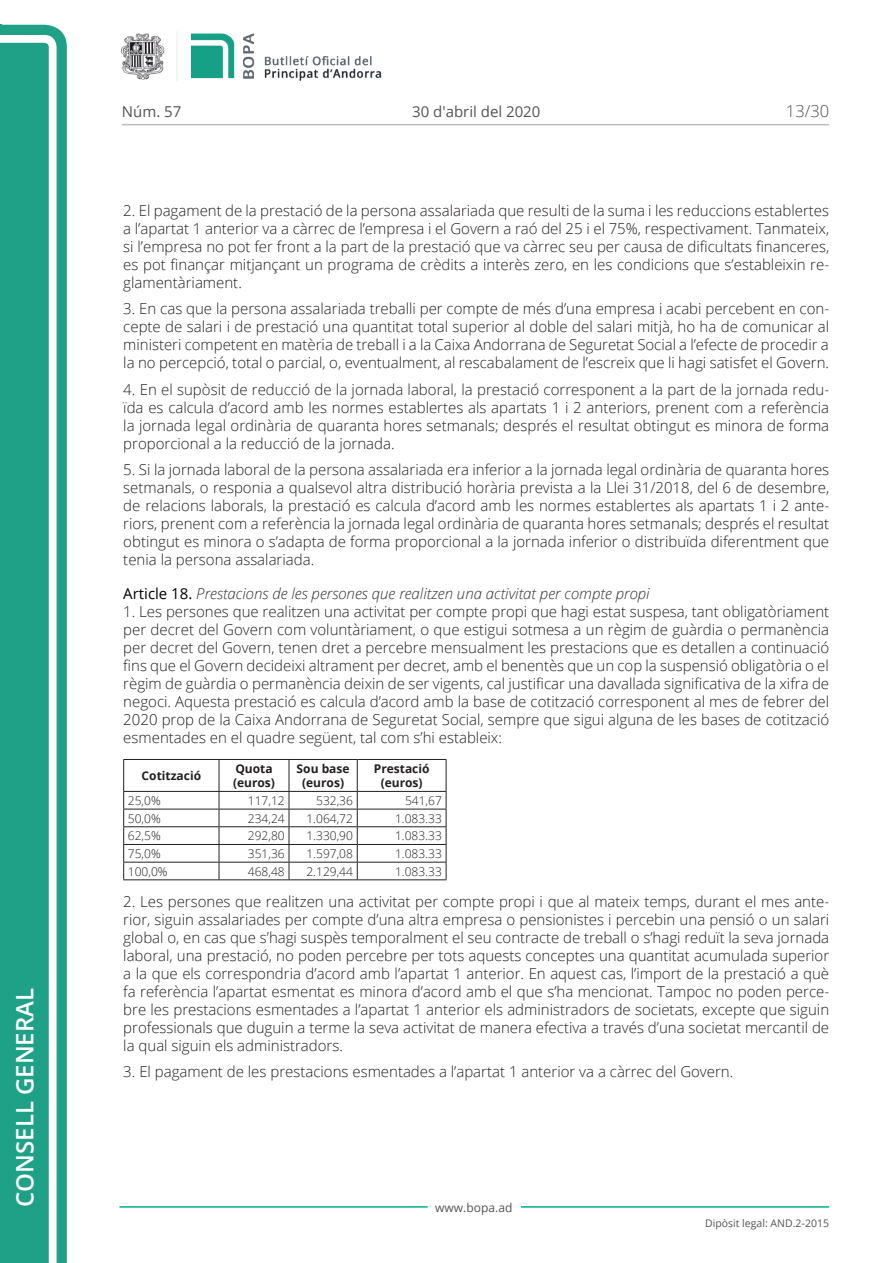
<style>
.page{position:relative;width:893px;height:1263px;background:#fff}
.page>*{position:absolute;margin:0;border:0;box-sizing:border-box;transform-origin:0 0}
.t1{font:600 24px "Open Sans";color:#fff}
.t2{font:300 16.5px "Open Sans";color:#545454}
.Body_text{font:300 15px/18px "Open Sans";color:#231f20;text-align:justify}
.Titol_7{font:italic 300 15px "Open Sans";color:#303030}
.t3{font:15px "Open Sans";color:#545454}
.TaulaText_-_Der{font:300 12px "Open Sans";color:#231f20}
.Encapçalament{font:700 12px/14.2px "Open Sans";color:#231f20;text-align:center}
.TaulaText{font:300 12px "Open Sans";color:#231f20}
.t4{font:12px "Open Sans";color:#545454}
.t5{font:10.5px "Open Sans";color:#545454}
.s1{font-weight:400;font-style:normal;color:#000}
</style>
<div class="page">
<svg style="left:0;top:25px;width:67px;height:1238px;fill:#1ea187"></svg>
<div style="left:0;top:43px;width:49px;height:1220px;background:#1ea187"></div>
<img style="left:122px;top:32px;width:260px;height:49px">
<hr style="left:119px;top:1206px;width:309px;height:2px;background:#00ae91">
<hr style="left:521px;top:1206px;width:308px;height:2px;background:#00ae91">
<hr style="left:122px;top:124px;width:707px;height:1px;background:#bcbdc0">
<hr style="left:123px;top:809px;width:96px;height:1px;background:#231f20">
<hr style="left:219px;top:809px;width:70px;height:1px;background:#231f20">
<hr style="left:289px;top:809px;width:68px;height:1px;background:#231f20">
<hr style="left:357px;top:809px;width:89px;height:1px;background:#231f20">
<hr style="left:123px;top:826px;width:96px;height:1px;background:#231f20">
<hr style="left:219px;top:826px;width:70px;height:1px;background:#231f20">
<hr style="left:289px;top:826px;width:68px;height:1px;background:#231f20">
<hr style="left:357px;top:826px;width:89px;height:1px;background:#231f20">
<hr style="left:123px;top:844px;width:96px;height:1px;background:#231f20">
<hr style="left:219px;top:844px;width:70px;height:1px;background:#231f20">
<hr style="left:289px;top:844px;width:68px;height:1px;background:#231f20">
<hr style="left:357px;top:844px;width:89px;height:1px;background:#231f20">
<hr style="left:123px;top:862px;width:96px;height:1px;background:#231f20">
<svg style="left:123px;top:792px;width:1px;height:87px"></svg>
<hr style="left:123px;top:879px;width:96px;height:1px;background:#231f20">
<hr style="left:219px;top:862px;width:70px;height:1px;background:#231f20">
<svg style="left:219px;top:792px;width:1px;height:87px"></svg>
<hr style="left:219px;top:879px;width:70px;height:1px;background:#231f20">
<hr style="left:289px;top:862px;width:68px;height:1px;background:#231f20">
<svg style="left:289px;top:792px;width:1px;height:87px"></svg>
<hr style="left:289px;top:879px;width:68px;height:1px;background:#231f20">
<hr style="left:357px;top:862px;width:89px;height:1px;background:#231f20">
<svg style="left:357px;top:792px;width:1px;height:87px"></svg>
<svg style="left:446px;top:792px;width:1px;height:87px"></svg>
<hr style="left:357px;top:879px;width:89px;height:1px;background:#231f20">
<hr style="left:123px;top:759px;width:96px;height:1px;background:#231f20">
<hr style="left:123px;top:760px;width:1px;height:31px;background:#231f20">
<hr style="left:123px;top:791px;width:96px;height:1px;background:#231f20">
<hr style="left:219px;top:759px;width:70px;height:1px;background:#231f20">
<hr style="left:219px;top:760px;width:1px;height:31px;background:#231f20">
<hr style="left:219px;top:791px;width:70px;height:1px;background:#231f20">
<hr style="left:289px;top:759px;width:68px;height:1px;background:#231f20">
<hr style="left:289px;top:760px;width:1px;height:31px;background:#231f20">
<hr style="left:289px;top:791px;width:68px;height:1px;background:#231f20">
<hr style="left:357px;top:759px;width:89px;height:1px;background:#231f20">
<hr style="left:357px;top:760px;width:1px;height:31px;background:#231f20">
<hr style="left:446px;top:760px;width:1px;height:31px;background:#231f20">
<hr style="left:357px;top:791px;width:89px;height:1px;background:#231f20">
<h1 class="t1" style="left:8px;top:1207px;width:220px;rotate:-90deg">Consell General</h1>
<p class="t3" style="left:122px;top:102px;width:61px">Núm. 57</p>
<p class="t3" style="left:412px;top:102px;width:130px">30 d'abril del 2020</p>
<p class="t2" style="left:786px;top:100px;width:45px">13/30</p>
<p class="Body_text" style="left:123px;top:201px;width:707px">2. El pagament de la prestació de la persona assalariada que resulti de la suma i les reduccions establertes a l’apartat 1 anterior va a càrrec de l’empresa i el Govern a raó del 25 i el 75%, respectivament. Tanmateix, si l’empresa no pot fer front a la part de la prestació que va càrrec seu per causa de dificultats financeres, es pot finançar mitjançant un programa de crèdits a interès zero, en les condicions que s’estableixin re&shy;glamentàriament.</p>
<p class="Body_text" style="left:123px;top:299px;width:707px">3. En cas que la persona assalariada treballi per compte de més d’una empresa i acabi percebent en con&shy;cepte de salari i de prestació una quantitat total superior al doble del salari mitjà, ho ha de comunicar al ministeri competent en matèria de treball i a la Caixa Andorrana de Seguretat Social a l’efecte de procedir a la no percepció, total o parcial, o, eventualment, al rescabalament de l’escreix que li hagi satisfet el Govern.</p>
<p class="Body_text" style="left:123px;top:380px;width:707px">4. En el supòsit de reducció de la jornada laboral, la prestació corresponent a la part de la jornada redu&shy;ïda es calcula d’acord amb les normes establertes als apartats 1 i 2 anteriors, prenent com a referència la jornada legal ordinària de quaranta hores setmanals; després el resultat obtingut es minora de forma proporcional a la reducció de la jornada.</p>
<p class="Body_text" style="left:123px;top:460px;width:707px">5. Si la jornada laboral de la persona assalariada era inferior a la jornada legal ordinària de quaranta hores setmanals, o responia a qualsevol altra distribució horària prevista a la Llei 31/2018, del 6 de desembre, de relacions laborals, la prestació es calcula d’acord amb les normes establertes als apartats 1 i 2 ante&shy;riors, prenent com a referència la jornada legal ordinària de quaranta hores setmanals; després el resultat obtingut es minora o s’adapta de forma proporcional a la jornada inferior o distribuïda diferentment que tenia la persona assalariada.</p>
<p class="Titol_7" style="left:123px;top:583px;width:528px"><span class="s1">Article 18.</span> Prestacions de les persones que realitzen una activitat per compte propi</p>
<p class="Body_text" style="left:123px;top:602px;width:707px">1. Les persones que realitzen una activitat per compte propi que hagi estat suspesa, tant obligatòriament per decret del Govern com voluntàriament, o que estigui sotmesa a un règim de guàrdia o permanència per decret del Govern, tenen dret a percebre mensualment les prestacions que es detallen a continuació fins que el Govern decideixi altrament per decret, amb el benentès que un cop la suspensió obligatòria o el règim de guàrdia o permanència deixin de ser vigents, cal justificar una davallada significativa de la xifra de negoci. Aquesta prestació es calcula d’acord amb la base de cotització corresponent al mes de febrer del 2020 prop de la Caixa Andorrana de Seguretat Social, sempre que sigui alguna de les bases de cotització esmentades en el quadre següent, tal com s’hi estableix:</p>
<p class="Encapçalament" style="left:142px;top:768px;width:61px">Cotització</p>
<p class="Encapçalament" style="left:233px;top:761px;width:43px;text-align:left">Quota (euros)</p>
<p class="Encapçalament" style="left:297px;top:761px;width:54px">Sou base (euros)</p>
<p class="Encapçalament" style="left:374px;top:761px;width:57px">Prestació (euros)</p>
<p class="TaulaText" style="left:128px;top:792px;width:34px">25,0%</p>
<p class="TaulaText_-_Der" style="left:248px;top:792px;width:38px">117,12</p>
<p class="TaulaText_-_Der" style="left:316px;top:792px;width:38px">532,36</p>
<p class="TaulaText_-_Der" style="left:405px;top:792px;width:38px">541,67</p>
<p class="TaulaText" style="left:128px;top:810px;width:34px">50,0%</p>
<p class="TaulaText_-_Der" style="left:248px;top:810px;width:38px">234,24</p>
<p class="TaulaText_-_Der" style="left:306px;top:810px;width:48px">1.064,72</p>
<p class="TaulaText_-_Der" style="left:395px;top:810px;width:48px">1.083.33</p>
<p class="TaulaText" style="left:128px;top:828px;width:34px">62,5%</p>
<p class="TaulaText_-_Der" style="left:248px;top:828px;width:38px">292,80</p>
<p class="TaulaText_-_Der" style="left:306px;top:828px;width:48px">1.330,90</p>
<p class="TaulaText_-_Der" style="left:395px;top:828px;width:48px">1.083.33</p>
<p class="TaulaText" style="left:128px;top:845px;width:34px">75,0%</p>
<p class="TaulaText_-_Der" style="left:248px;top:845px;width:38px">351,36</p>
<p class="TaulaText_-_Der" style="left:306px;top:845px;width:48px">1.597,08</p>
<p class="TaulaText_-_Der" style="left:395px;top:845px;width:48px">1.083.33</p>
<p class="TaulaText" style="left:128px;top:863px;width:41px">100,0%</p>
<p class="TaulaText_-_Der" style="left:248px;top:863px;width:38px">468,48</p>
<p class="TaulaText_-_Der" style="left:306px;top:863px;width:48px">2.129,44</p>
<p class="TaulaText_-_Der" style="left:395px;top:863px;width:48px">1.083.33</p>
<p class="Body_text" style="left:123px;top:892px;width:707px">2. Les persones que realitzen una activitat per compte propi i que al mateix temps, durant el mes ante&shy;rior, siguin assalariades per compte d’una altra empresa o pensionistes i percebin una pensió o un salari global o, en cas que s’hagi suspès temporalment el seu contracte de treball o s’hagi reduït la seva jornada laboral, una prestació, no poden percebre per tots aquests conceptes una quantitat acumulada superior a la que els correspondria d’acord amb l’apartat 1 anterior. En aquest cas, l’import de la prestació a què fa referència l’apartat esmentat es minora d’acord amb el que s’ha mencionat. Tampoc no poden perce&shy;bre les prestacions esmentades a l’apartat 1 anterior els administradors de societats, excepte que siguin professionals que duguin a terme la seva activitat de manera efectiva a través d’una societat mercantil de la qual siguin els administradors.</p>
<p class="Body_text" style="left:123px;top:1062px;width:611px">3. El pagament de les prestacions esmentades a l’apartat 1 anterior va a càrrec del Govern.</p>
<p class="t4" style="left:435px;top:1199px;width:79px">www.bopa.ad</p>
<p class="t5" style="left:705px;top:1216px;width:125px">Dipòsit legal: AND.2-2015</p>
</div>
